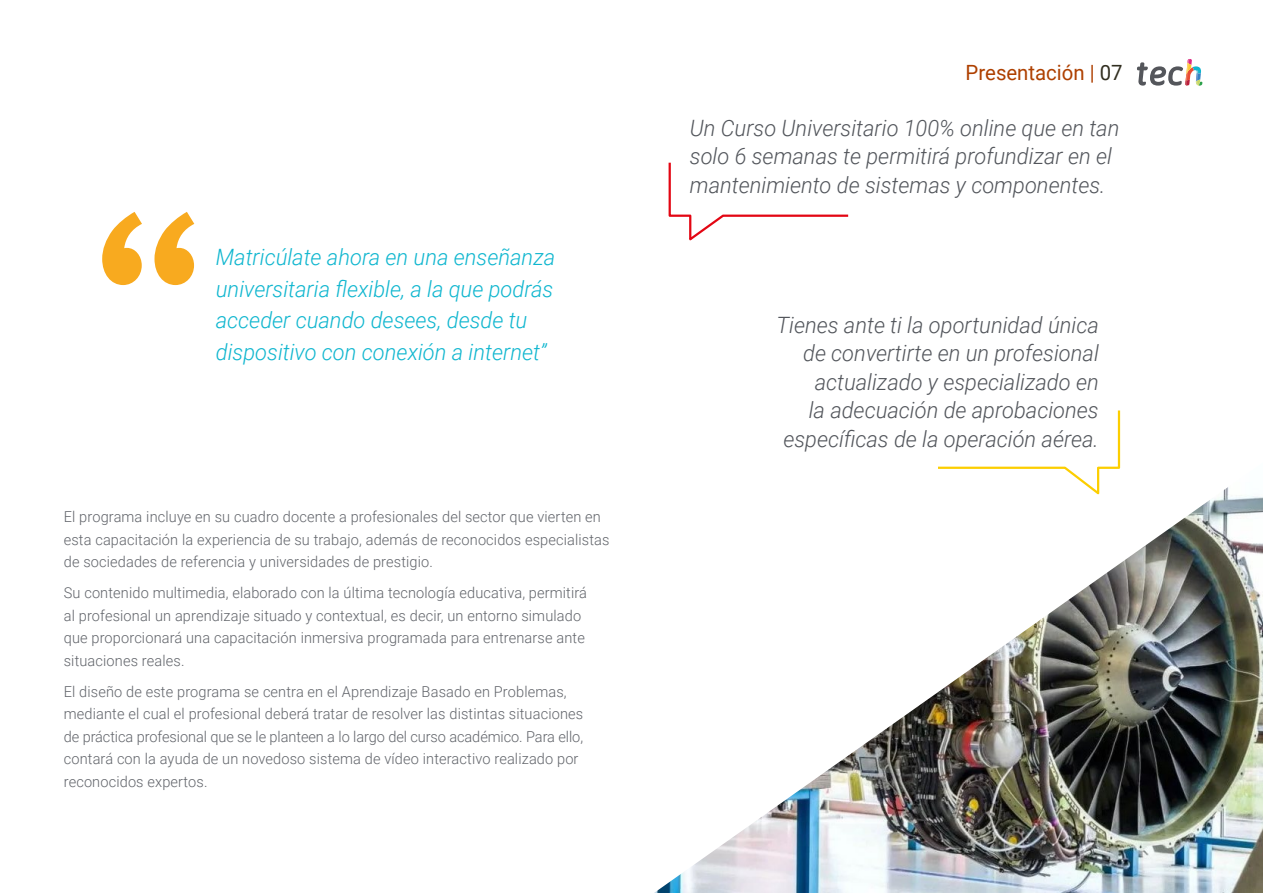
<style>
.page{position:relative;width:1263px;height:893px;background:#fff}
.page>*{position:absolute;margin:0;border:0;box-sizing:border-box;transform-origin:0 0}
.t1{font:italic 300 22.5px/28.5px "Roboto";color:#52555b;text-align:right}
.t2{font:italic 300 22.5px/31.5px "Roboto";color:#0fb6cf}
.t3{font:21px "Roboto";color:#ae4000}
.t4{font:300 15px/22.5px "Roboto";letter-spacing:.01em;color:#61646a}
.s1{color:#312e20}
</style>
<div class="page">
<svg style="left:102px;top:212px;width:92px;height:73px"></svg>
<svg style="left:1117px;top:410px;width:4px;height:52px"></svg>
<svg style="left:668px;top:162px;width:181px;height:79px"></svg>
<svg style="left:1137px;top:59px;width:65px;height:27px"></svg>
<img style="left:654px;top:462px;width:609px;height:431px">
<h1 class="t2" style="left:216px;top:241px;width:341px">Matricúlate ahora en una enseñanza universitaria flexible, a la que podrás acceder cuando desees, desde tu dispositivo con conexión a internet”</h1>
<p class="t4" style="left:64px;top:505px;width:547px">El programa incluye en su cuadro docente a profesionales del sector que vierten en esta capacitación la experiencia de su trabajo, además de reconocidos especialistas de sociedades de referencia y universidades de prestigio.</p>
<p class="t4" style="left:64px;top:581px;width:525px">Su contenido multimedia, elaborado con la última tecnología educativa, permitirá al profesional un aprendizaje situado y contextual, es decir, un entorno simulado que proporcionará una capacitación inmersiva programada para entrenarse ante situaciones reales.</p>
<p class="t4" style="left:64px;top:679px;width:521px">El diseño de este programa se centra en el Aprendizaje Basado en Problemas, mediante el cual el profesional deberá tratar de resolver las distintas situaciones de práctica profesional que se le planteen a lo largo del curso académico. Para ello, contará con la ayuda de un novedoso sistema de vídeo interactivo realizado por reconocidos expertos.</p>
<h2 class="t3" style="left:966px;top:57px;width:159px">Presentación | <span class="s1">07</span></h2>
<h1 class="t1" style="left:690px;top:113px;width:431px;text-align:left">Un Curso Universitario 100% online que en tan solo 6 semanas te permitirá profundizar en el mantenimiento de sistemas y componentes.</h1>
<h1 class="t1" style="left:776px;top:310px;width:324px">Tienes ante ti la oportunidad única de convertirte en un profesional actualizado y especializado en<br>la adecuación de aprobaciones específicas de la operación aérea.</h1>
</div>
